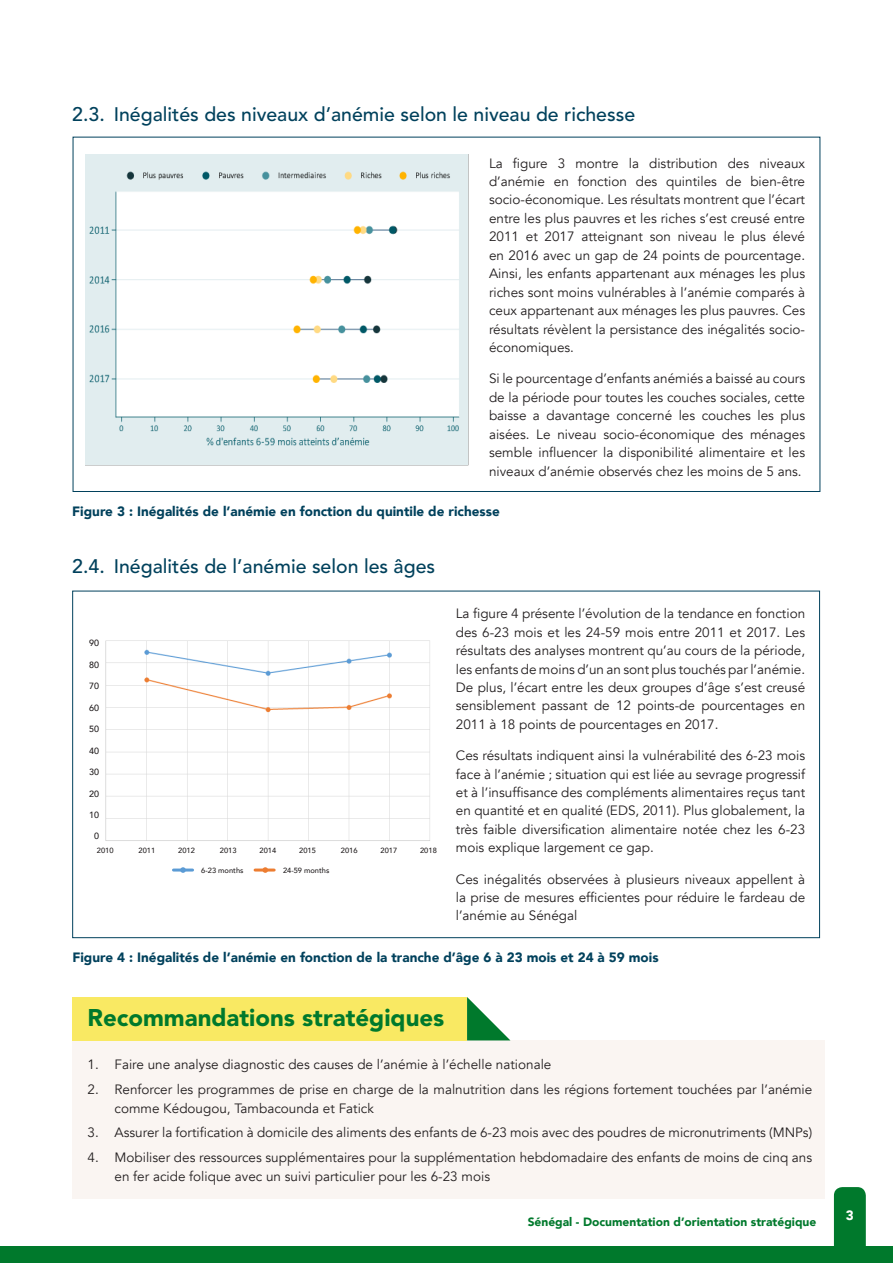
<style>
.page{position:relative;width:893px;height:1263px;background:#fff}
.page>*{position:absolute;margin:0;border:0;box-sizing:border-box;transform-origin:0 0}
.subhead{font:900 24px "Avenir LT Std";color:#00792c}
.subhead2{font:500 19.5px "Avenir LT Std";color:#01415c}
.body_text{font:13.5px/18.5px "Avenir";color:#231f20;text-align:justify}
.tabs{font:13.5px/18.5px "Avenir";color:#231f20}
.body_text-2{font:900 13.5px "Avenir";color:#01415c}
.t1{font:900 13.5px "Avenir";color:#fff}
.t2{font:900 12px "Avenir";color:#00792c}
.body_text-3{font:500 9px "Avenir";color:#231f20}
.body_text-4{font:500 7.5px "Avenir";color:#231f20}
</style>
<div class="page">
<div style="left:0;top:1247px;width:893px;height:16px;background:#00792c"></div>
<div style="left:834px;top:1187px;width:32px;height:60px;background:#00792c"></div>
<img style="left:85px;top:154px;width:384px;height:311px">
<img style="left:105px;top:640px;width:325px;height:201px">
<div style="left:73px;top:1040px;width:752px;height:159px;background:#faf5f2"></div>
<div style="left:73px;top:997px;width:394px;height:43px;background:#f9e963"></div>
<svg style="left:467px;top:997px;width:43px;height:43px"></svg>
<hr style="left:173px;top:868px;width:20px;height:3px;background:#5b9bd5">
<svg style="left:180px;top:867px;width:6px;height:6px"></svg>
<hr style="left:255px;top:868px;width:19px;height:3px;background:#ed7d31">
<svg style="left:262px;top:867px;width:6px;height:6px"></svg>
<p class="subhead2" style="left:72px;top:103px;width:564px">2.3. Inégalités des niveaux d’anémie selon le niveau de richesse</p>
<p class="body_text" style="left:489px;top:154px;width:318px">La figure 3 montre la distribution des niveaux d’anémie en fonction des quintiles de bien-être socio-économique. Les résultats montrent que l’écart entre les plus pauvres et les riches s’est creusé entre 2011 et 2017 atteignant son niveau le plus élevé en 2016 avec un gap de 24 points de pourcentage.<br>Ainsi, les enfants appartenant aux ménages les plus riches sont moins vulnérables à l’anémie comparés à ceux appartenant aux ménages les plus pauvres. Ces résultats révèlent la persistance des inégalités socio&shy;économiques.</p>
<p class="body_text" style="left:489px;top:370px;width:318px">Si le pourcentage d’enfants anémiés a baissé au cours de la période pour toutes les couches sociales, cette baisse a davantage concerné les couches les plus aisées. Le niveau socio-économique des ménages semble influencer la disponibilité alimentaire et les niveaux d’anémie observés chez les moins de 5 ans.</p>
<p class="body_text-2" style="left:72px;top:500px;width:429px">Figure 3 : Inégalités de l’anémie en fonction du quintile de richesse</p>
<p class="subhead2" style="left:72px;top:555px;width:364px">2.4. Inégalités de l’anémie selon les âges</p>
<p class="body_text-3" style="left:89px;top:635px;width:12px">90</p>
<p class="body_text-3" style="left:89px;top:657px;width:12px">80</p>
<p class="body_text-3" style="left:89px;top:678px;width:12px">70</p>
<p class="body_text-3" style="left:89px;top:700px;width:12px">60</p>
<p class="body_text-3" style="left:89px;top:721px;width:12px">50</p>
<p class="body_text-3" style="left:89px;top:743px;width:12px">40</p>
<p class="body_text-3" style="left:89px;top:764px;width:12px">30</p>
<p class="body_text-3" style="left:89px;top:786px;width:12px">20</p>
<p class="body_text-3" style="left:89px;top:807px;width:12px">10</p>
<p class="body_text-3" style="left:94px;top:828px;width:7px">0</p>
<p class="body_text-4" style="left:97px;top:844px;width:18px">2010</p>
<p class="body_text-4" style="left:139px;top:844px;width:18px">2011</p>
<p class="body_text-4" style="left:178px;top:844px;width:18px">2012</p>
<p class="body_text-4" style="left:220px;top:844px;width:18px">2013</p>
<p class="body_text-4" style="left:260px;top:844px;width:18px">2014</p>
<p class="body_text-4" style="left:299px;top:844px;width:18px">2015</p>
<p class="body_text-4" style="left:341px;top:844px;width:18px">2016</p>
<p class="body_text-4" style="left:381px;top:844px;width:18px">2017</p>
<p class="body_text-4" style="left:420px;top:844px;width:18px">2018</p>
<p class="body_text-4" style="left:201px;top:864px;width:44px">6-23 months</p>
<p class="body_text-4" style="left:283px;top:864px;width:48px">24-59 months</p>
<p class="body_text" style="left:456px;top:604px;width:351px">La figure 4 présente l’évolution de la tendance en fonction des 6-23 mois et les 24-59 mois entre 2011 et 2017. Les résultats des analyses montrent qu’au cours de la période, les enfants de moins d’un an sont plus touchés par l’anémie.<br>De plus, l’écart entre les deux groupes d’âge s’est creusé sensiblement passant de 12 points-de pourcentages en 2011 à 18 points de pourcentages en 2017.</p>
<p class="body_text" style="left:456px;top:746px;width:351px">Ces résultats indiquent ainsi la vulnérabilité des 6-23 mois face à l’anémie ; situation qui est liée au sevrage progressif et à l’insuffisance des compléments alimentaires reçus tant en quantité et en qualité (EDS, 2011). Plus globalement, la très faible diversification alimentaire notée chez les 6-23 mois explique largement ce gap.</p>
<p class="body_text" style="left:456px;top:870px;width:351px">Ces inégalités observées à plusieurs niveaux appellent à la prise de mesures efficientes pour réduire le fardeau de l’anémie au Sénégal</p>
<p class="body_text-2" style="left:72px;top:946px;width:588px">Figure 4 : Inégalités de l’anémie en fonction de la tranche d’âge 6 à 23 mois et 24 à 59 mois</p>
<p class="subhead" style="left:88px;top:1003px;width:358px">Recommandations stratégiques</p>
<p class="tabs" style="left:88px;top:1056px;width:465px">1. Faire une analyse diagnostic des causes de l’anémie à l’échelle nationale</p>
<p class="tabs" style="left:115px;top:1080px;width:699px;text-indent:-27px">2. Renforcer les programmes de prise en charge de la malnutrition dans les régions fortement touchées par l’anémie comme Kédougou, Tambacounda et Fatick</p>
<p class="tabs" style="left:88px;top:1124px;width:726px">3. Assurer la fortification à domicile des aliments des enfants de 6-23 mois avec des poudres de micronutriments (MNPs)</p>
<p class="tabs" style="left:115px;top:1149px;width:699px;text-indent:-27px">4. Mobiliser des ressources supplémentaires pour la supplémentation hebdomadaire des enfants de moins de cinq ans en fer acide folique avec un suivi particulier pour les 6-23 mois</p>
<p class="t2" style="left:528px;top:1211px;width:290px">Sénégal - Documentation d’orientation stratégique</p>
<p class="t1" style="left:846px;top:1203px;width:9px">3</p>
</div>
